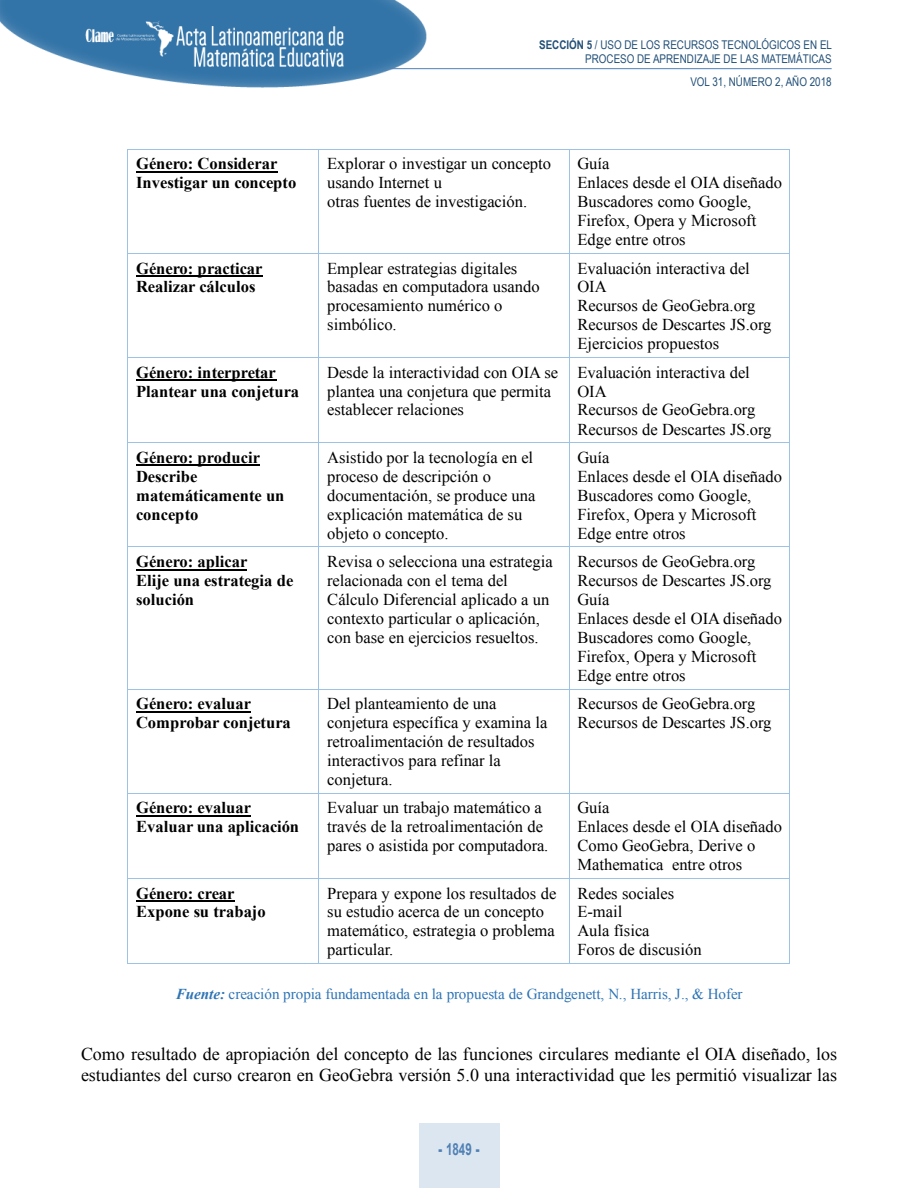
<style>
.page{position:relative;width:918px;height:1188px;background:#fff}
.page>*{position:absolute;margin:0;border:0;box-sizing:border-box;transform-origin:0 0}
.t1{font:18px/20.9px "Times New Roman";color:#000}
.t2{font:16.5px/18.9px "Times New Roman";color:#000}
.t3{font:700 16.5px/18.9px "Times New Roman";color:#000}
.t4{font:700 16.5px "Arial";color:#4f80b4;scale:.7 1}
.t5{font:15.15px "Times New Roman";color:#2e74b5}
.t6{font:12px/14.4px "Arial Narrow";color:#214f77;text-align:right}
.s1{font-weight:700}
.s2{font-weight:700;font-style:italic}
.s3{font-weight:900}
</style>
<div class="page">
<img style="left:0;top:0;width:435px;height:88px">
<hr style="left:389px;top:68px;width:443px;height:1px;background:#4f80b4">
<div style="left:419px;top:1123px;width:80px;height:65px;background:#dce6f0"></div>
<hr style="left:136px;top:171px;width:141px;height:1px;background:#000">
<hr style="left:128px;top:149px;width:191px;height:1px;background:#9cc2e5">
<hr style="left:319px;top:149px;width:250px;height:1px;background:#9cc2e5">
<hr style="left:570px;top:149px;width:219px;height:1px;background:#9cc2e5">
<hr style="left:127px;top:154px;width:1px;height:99px;background:#9cc2e5">
<hr style="left:319px;top:154px;width:1px;height:99px;background:#9cc2e5">
<hr style="left:569px;top:154px;width:1px;height:99px;background:#9cc2e5">
<hr style="left:789px;top:154px;width:1px;height:99px;background:#9cc2e5">
<hr style="left:136px;top:275px;width:127px;height:2px;background:#000">
<hr style="left:128px;top:253px;width:191px;height:1px;background:#9cc2e5">
<hr style="left:319px;top:253px;width:250px;height:1px;background:#9cc2e5">
<hr style="left:570px;top:253px;width:219px;height:1px;background:#9cc2e5">
<hr style="left:127px;top:258px;width:1px;height:99px;background:#9cc2e5">
<hr style="left:319px;top:258px;width:1px;height:99px;background:#9cc2e5">
<hr style="left:569px;top:258px;width:1px;height:99px;background:#9cc2e5">
<hr style="left:789px;top:258px;width:1px;height:99px;background:#9cc2e5">
<hr style="left:136px;top:379px;width:140px;height:2px;background:#000">
<hr style="left:128px;top:357px;width:191px;height:1px;background:#9cc2e5">
<hr style="left:319px;top:357px;width:250px;height:1px;background:#9cc2e5">
<hr style="left:570px;top:357px;width:219px;height:1px;background:#9cc2e5">
<hr style="left:127px;top:362px;width:1px;height:80px;background:#9cc2e5">
<hr style="left:319px;top:362px;width:1px;height:80px;background:#9cc2e5">
<hr style="left:569px;top:362px;width:1px;height:80px;background:#9cc2e5">
<hr style="left:789px;top:362px;width:1px;height:80px;background:#9cc2e5">
<hr style="left:136px;top:465px;width:124px;height:1px;background:#000">
<hr style="left:128px;top:442px;width:191px;height:1px;background:#9cc2e5">
<hr style="left:319px;top:442px;width:250px;height:1px;background:#9cc2e5">
<hr style="left:570px;top:442px;width:219px;height:1px;background:#9cc2e5">
<hr style="left:127px;top:447px;width:1px;height:99px;background:#9cc2e5">
<hr style="left:319px;top:447px;width:1px;height:99px;background:#9cc2e5">
<hr style="left:569px;top:447px;width:1px;height:99px;background:#9cc2e5">
<hr style="left:789px;top:447px;width:1px;height:99px;background:#9cc2e5">
<hr style="left:136px;top:569px;width:111px;height:1px;background:#000">
<hr style="left:128px;top:546px;width:191px;height:1px;background:#9cc2e5">
<hr style="left:319px;top:546px;width:250px;height:1px;background:#9cc2e5">
<hr style="left:570px;top:546px;width:219px;height:1px;background:#9cc2e5">
<hr style="left:127px;top:552px;width:1px;height:137px;background:#9cc2e5">
<hr style="left:319px;top:552px;width:1px;height:137px;background:#9cc2e5">
<hr style="left:569px;top:552px;width:1px;height:137px;background:#9cc2e5">
<hr style="left:789px;top:552px;width:1px;height:137px;background:#9cc2e5">
<hr style="left:136px;top:711px;width:115px;height:1px;background:#000">
<hr style="left:128px;top:689px;width:191px;height:1px;background:#9cc2e5">
<hr style="left:319px;top:689px;width:250px;height:1px;background:#9cc2e5">
<hr style="left:570px;top:689px;width:219px;height:1px;background:#9cc2e5">
<hr style="left:127px;top:694px;width:1px;height:99px;background:#9cc2e5">
<hr style="left:319px;top:694px;width:1px;height:99px;background:#9cc2e5">
<hr style="left:569px;top:694px;width:1px;height:99px;background:#9cc2e5">
<hr style="left:789px;top:694px;width:1px;height:99px;background:#9cc2e5">
<hr style="left:136px;top:815px;width:115px;height:1px;background:#000">
<hr style="left:128px;top:793px;width:191px;height:1px;background:#9cc2e5">
<hr style="left:319px;top:793px;width:250px;height:1px;background:#9cc2e5">
<hr style="left:570px;top:793px;width:219px;height:1px;background:#9cc2e5">
<hr style="left:127px;top:798px;width:1px;height:80px;background:#9cc2e5">
<hr style="left:319px;top:798px;width:1px;height:80px;background:#9cc2e5">
<hr style="left:569px;top:798px;width:1px;height:80px;background:#9cc2e5">
<hr style="left:789px;top:798px;width:1px;height:80px;background:#9cc2e5">
<hr style="left:136px;top:900px;width:99px;height:2px;background:#000">
<hr style="left:128px;top:878px;width:191px;height:1px;background:#9cc2e5">
<hr style="left:319px;top:878px;width:250px;height:1px;background:#9cc2e5">
<hr style="left:570px;top:878px;width:219px;height:1px;background:#9cc2e5">
<hr style="left:127px;top:883px;width:1px;height:80px;background:#9cc2e5">
<hr style="left:128px;top:963px;width:191px;height:1px;background:#9cc2e5">
<hr style="left:319px;top:883px;width:1px;height:80px;background:#9cc2e5">
<hr style="left:319px;top:963px;width:250px;height:1px;background:#9cc2e5">
<hr style="left:569px;top:883px;width:1px;height:80px;background:#9cc2e5">
<hr style="left:570px;top:963px;width:219px;height:1px;background:#9cc2e5">
<hr style="left:789px;top:883px;width:1px;height:80px;background:#9cc2e5">
<p class="t6" style="left:539px;top:37px;width:294px"><span class="s1">SECCIÓN 5</span> / USO DE LOS RECURSOS TECNOLÓGICOS EN EL<br>PROCESO DE APRENDIZAJE DE LAS MATEMÁTICAS</p>
<p class="t6" style="left:690px;top:75px;width:143px">VOL 31, NÚMERO 2, AÑO 2018</p>
<p class="t3" style="left:136px;top:154px;width:162px">Género: Considerar<br>Investigar un concepto</p>
<p class="t2" style="left:327px;top:154px;width:225px">Explorar o investigar un concepto usando Internet u<br>otras fuentes de investigación.</p>
<p class="t2" style="left:577px;top:154px;width:206px">Guía<br>Enlaces desde el OIA diseñado<br>Buscadores como Google,<br>Firefox, Opera y Microsoft<br>Edge entre otros</p>
<p class="t3" style="left:136px;top:259px;width:128px">Género: practicar<br>Realizar cálculos</p>
<p class="t2" style="left:327px;top:259px;width:214px">Emplear estrategias digitales basadas en computadora usando procesamiento numérico o simbólico.</p>
<p class="t2" style="left:577px;top:259px;width:196px">Evaluación interactiva del<br>OIA<br>Recursos de GeoGebra.org<br>Recursos de Descartes JS.org<br>Ejercicios propuestos</p>
<p class="t3" style="left:136px;top:363px;width:165px">Género: interpretar<br>Plantear una conjetura</p>
<p class="t2" style="left:327px;top:363px;width:232px">Desde la interactividad con OIA se plantea una conjetura que permita establecer relaciones</p>
<p class="t2" style="left:577px;top:363px;width:196px">Evaluación interactiva del<br>OIA<br>Recursos de GeoGebra.org<br>Recursos de Descartes JS.org</p>
<p class="t3" style="left:136px;top:448px;width:150px">Género: producir<br>Describe matemáticamente un concepto</p>
<p class="t2" style="left:327px;top:448px;width:210px">Asistido por la tecnología en el proceso de descripción o documentación, se produce una explicación matemática de su objeto o concepto.</p>
<p class="t2" style="left:577px;top:448px;width:206px">Guía<br>Enlaces desde el OIA diseñado<br>Buscadores como Google,<br>Firefox, Opera y Microsoft<br>Edge entre otros</p>
<p class="t3" style="left:136px;top:552px;width:159px">Género: aplicar<br>Elije una estrategia de solución</p>
<p class="t2" style="left:327px;top:552px;width:227px">Revisa o selecciona una estrategia relacionada con el tema del Cálculo Diferencial aplicado a un contexto particular o aplicación, con base en ejercicios resueltos.</p>
<p class="t2" style="left:577px;top:552px;width:206px">Recursos de GeoGebra.org<br>Recursos de Descartes JS.org<br>Guía<br>Enlaces desde el OIA diseñado<br>Buscadores como Google,<br>Firefox, Opera y Microsoft<br>Edge entre otros</p>
<p class="t3" style="left:136px;top:694px;width:156px">Género: evaluar<br>Comprobar conjetura</p>
<p class="t2" style="left:327px;top:694px;width:222px">Del planteamiento de una conjetura específica y examina la retroalimentación de resultados interactivos para refinar la conjetura.</p>
<p class="t2" style="left:577px;top:694px;width:196px">Recursos de GeoGebra.org<br>Recursos de Descartes JS.org</p>
<p class="t3" style="left:136px;top:798px;width:164px">Género: evaluar<br>Evaluar una aplicación</p>
<p class="t2" style="left:327px;top:798px;width:223px">Evaluar un trabajo matemático a través de la retroalimentación de pares o asistida por computadora.</p>
<p class="t2" style="left:577px;top:798px;width:206px">Guía<br>Enlaces desde el OIA diseñado<br>Como GeoGebra, Derive o<br>Mathematica entre otros</p>
<p class="t3" style="left:136px;top:884px;width:131px">Género: crear<br>Expone su trabajo</p>
<p class="t2" style="left:327px;top:884px;width:231px">Prepara y expone los resultados de su estudio acerca de un concepto matemático, estrategia o problema particular.</p>
<p class="t2" style="left:577px;top:884px;width:126px">Redes sociales<br>E-mail<br>Aula física<br>Foros de discusión</p>
<p class="t5" style="left:176px;top:985px;width:568px"><span class="s2">Fuente:</span> creación propia fundamentada en la propuesta de Grandgenett, N., Harris, J., &amp; Hofer</p>
<p class="t1" style="left:81px;top:1043px;width:758px">Como resultado de apropiación del concepto de las funciones circulares mediante el OIA diseñado, los estudiantes del curso crearon en GeoGebra versión 5.0 una interactividad que les permitió visualizar las</p>
<p class="t4" style="left:438px;top:1140px;width:60px"><span class="s3">-</span> 1849 <span class="s3">-</span></p>
</div>
